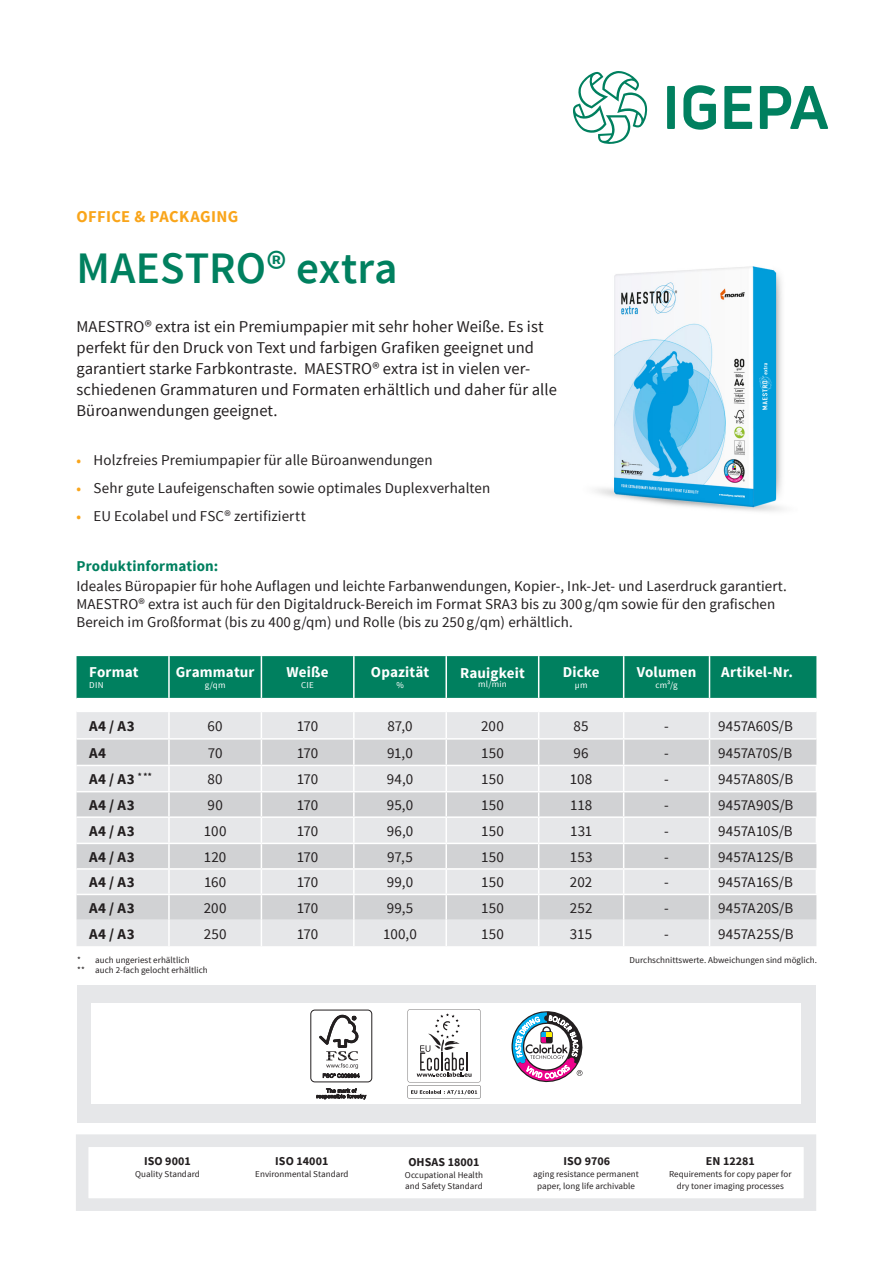
<style>
.page{position:relative;width:893px;height:1263px;background:#fff}
.page>*{position:absolute;margin:0;border:0;box-sizing:border-box;transform-origin:0 0}
.t1{font:600 45px "Source Sans Pro";color:#00805f}
.t2{font:16.5px/21px "Source Sans Pro";letter-spacing:.005em;color:#231f20}
.t3{font:700 16.5px "Source Sans Pro";letter-spacing:.02em;color:#f9a51b}
.Tabelle_Copy{font:15px/18px "Source Sans Pro";letter-spacing:.005em;color:#231f20}
.t4{font:700 15px "Source Sans Pro";letter-spacing:.01em;color:#fff}
.t5{font:700 15px "Source Sans Pro";letter-spacing:.025em;color:#231f20}
.t6{font:700 15px "Source Sans Pro";letter-spacing:.01em;color:#00805f}
.t7{font:700 12px "Source Sans Pro";letter-spacing:.005em;color:#231f20}
.t8{font:9px/12px "Source Sans Pro";letter-spacing:.005em;color:#231f20;text-align:center}
.t9{font:9px "Source Sans Pro";letter-spacing:.025em;color:#fff}
.s1{font-weight:700;font-size:13.5px;color:#f9a51b}
</style>
<div class="page">
<div style="left:76px;top:1134px;width:740px;height:77px;background:#e6e7e9"></div>
<svg style="left:89px;top:1147px;width:714px;height:51px"></svg>
<div style="left:77px;top:984px;width:738px;height:138px;background:#e6e7e9"></div>
<div style="left:91px;top:1003px;width:709px;height:101px;background:#fff"></div>
<div style="left:310px;top:1010px;width:62px;height:72px;border:1px solid #231f20;border-radius:4px"></div>
<svg style="left:317px;top:1088px;width:49px;height:11px"></svg>
<svg style="left:319px;top:1015px;width:41px;height:63px"></svg>
<svg style="left:511px;top:1011px;width:72px;height:72px"></svg>
<svg style="left:408px;top:1009px;width:73px;height:89px"></svg>
<img style="left:595px;top:266px;width:188px;height:246px">
<svg style="left:77px;top:656px;width:740px;height:290px;background:#c0d3d0"></svg>
<hr style="left:77px;top:894px;width:92px;height:1px;background:#fff">
<hr style="left:169px;top:894px;width:92px;height:1px;background:#fff">
<hr style="left:261px;top:894px;width:93px;height:1px;background:#fff">
<hr style="left:354px;top:894px;width:92px;height:1px;background:#fff">
<hr style="left:446px;top:894px;width:93px;height:1px;background:#fff">
<hr style="left:539px;top:894px;width:85px;height:1px;background:#fff">
<hr style="left:624px;top:894px;width:85px;height:1px;background:#fff">
<hr style="left:709px;top:894px;width:108px;height:1px;background:#fff">
<svg style="left:683px;top:85px;width:33px;height:45px"></svg>
<div style="left:667px;top:86px;width:8px;height:43px;background:#00805f"></div>
<svg style="left:724px;top:86px;width:28px;height:43px"></svg>
<svg style="left:760px;top:86px;width:68px;height:43px"></svg>
<svg style="left:573px;top:71px;width:74px;height:73px"></svg>
<p class="t3" style="left:77px;top:206px;width:163px">OFFICE &amp; PACKAGING</p>
<p class="t1" style="left:77px;top:240px;width:323px">MAESTRO® extra</p>
<p class="t2" style="left:77px;top:316px;width:482px">MAESTRO® extra ist ein Premiumpapier mit sehr hoher Weiße. Es ist perfekt für den Druck von Text und farbigen Grafiken geeignet und garantiert starke Farbkontraste. MAESTRO® extra ist in vielen ver&shy;schiedenen Grammaturen und Formaten erhältlich und daher für alle Büroanwendungen geeignet.</p>
<p class="Tabelle_Copy" style="left:77px;top:451px;width:358px"><span class="s1">•</span> Holzfreies Premiumpapier für alle Büroanwendungen</p>
<p class="Tabelle_Copy" style="left:77px;top:479px;width:415px"><span class="s1">•</span> Sehr gute Laufeigenschaften sowie optimales Duplexverhalten</p>
<p class="Tabelle_Copy" style="left:77px;top:507px;width:231px"><span class="s1">•</span> EU Ecolabel und FSC® zertifiziertt</p>
<p class="t6" style="left:77px;top:556px;width:143px">Produktinformation:</p>
<p class="Tabelle_Copy" style="left:77px;top:577px;width:712px">Ideales Büropapier für hohe Auflagen und leichte Farbanwendungen, Kopier-, Ink-Jet- und Laserdruck garantiert.<br>MAESTRO® extra ist auch für den Digitaldruck-Bereich im Format SRA3 bis zu 300 g/qm sowie für den grafischen<br>Bereich im Großformat (bis zu 400 g/qm) und Rolle (bis zu 250 g/qm) erhältlich.</p>
<p class="t4" style="left:89px;top:663px;width:51px">Format</p>
<p class="t9" style="left:89px;top:679px;width:16px">DIN</p>
<p class="t4" style="left:287px;top:663px;width:44px">Weiße</p>
<p class="t9" style="left:301px;top:679px;width:14px">CIE</p>
<p class="t4" style="left:371px;top:663px;width:60px">Opazität</p>
<p class="t9" style="left:396px;top:679px;width:9px">%</p>
<p class="t4" style="left:563px;top:663px;width:39px">Dicke</p>
<p class="t9" style="left:575px;top:679px;width:14px">µm</p>
<p class="t4" style="left:721px;top:663px;width:73px">Artikel-Nr.</p>
<p class="t4" style="left:637px;top:663px;width:61px">Volumen</p>
<p class="t9" style="left:655px;top:679px;width:24px">cm³/g</p>
<p class="t4" style="left:176px;top:663px;width:80px">Grammatur</p>
<p class="t9" style="left:205px;top:679px;width:22px">g/qm</p>
<p class="t4" style="left:460px;top:663px;width:66px">Rauigkeit</p>
<p class="t9" style="left:478px;top:678px;width:30px">ml/min</p>
<p class="t5" style="left:89px;top:716px;width:47px">A4 / A3</p>
<p class="Tabelle_Copy" style="left:208px;top:717px;width:17px">60</p>
<p class="Tabelle_Copy" style="left:297px;top:717px;width:23px">170</p>
<p class="Tabelle_Copy" style="left:387px;top:717px;width:27px">87,0</p>
<p class="Tabelle_Copy" style="left:481px;top:717px;width:24px">200</p>
<p class="Tabelle_Copy" style="left:574px;top:717px;width:17px">85</p>
<p class="Tabelle_Copy" style="left:664px;top:717px;width:6px">-</p>
<p class="Tabelle_Copy" style="left:718px;top:717px;width:77px">9457A60S/B</p>
<p class="t5" style="left:89px;top:743px;width:18px">A4</p>
<p class="Tabelle_Copy" style="left:208px;top:744px;width:16px">70</p>
<p class="Tabelle_Copy" style="left:297px;top:744px;width:23px">170</p>
<p class="Tabelle_Copy" style="left:387px;top:744px;width:27px">91,0</p>
<p class="Tabelle_Copy" style="left:481px;top:744px;width:24px">150</p>
<p class="Tabelle_Copy" style="left:574px;top:744px;width:17px">96</p>
<p class="Tabelle_Copy" style="left:664px;top:744px;width:6px">-</p>
<p class="Tabelle_Copy" style="left:718px;top:744px;width:76px">9457A70S/B</p>
<p class="t5" style="left:89px;top:769px;width:64px">A4 / A3 <sup>*</sup> <sup>**</sup></p>
<p class="Tabelle_Copy" style="left:208px;top:770px;width:17px">80</p>
<p class="Tabelle_Copy" style="left:297px;top:770px;width:23px">170</p>
<p class="Tabelle_Copy" style="left:387px;top:770px;width:28px">94,0</p>
<p class="Tabelle_Copy" style="left:481px;top:770px;width:24px">150</p>
<p class="Tabelle_Copy" style="left:570px;top:770px;width:24px">108</p>
<p class="Tabelle_Copy" style="left:664px;top:770px;width:6px">-</p>
<p class="Tabelle_Copy" style="left:718px;top:770px;width:77px">9457A80S/B</p>
<p class="t5" style="left:89px;top:795px;width:47px">A4 / A3</p>
<p class="Tabelle_Copy" style="left:208px;top:796px;width:17px">90</p>
<p class="Tabelle_Copy" style="left:297px;top:796px;width:23px">170</p>
<p class="Tabelle_Copy" style="left:387px;top:796px;width:28px">95,0</p>
<p class="Tabelle_Copy" style="left:481px;top:796px;width:24px">150</p>
<p class="Tabelle_Copy" style="left:570px;top:796px;width:24px">118</p>
<p class="Tabelle_Copy" style="left:664px;top:796px;width:6px">-</p>
<p class="Tabelle_Copy" style="left:718px;top:796px;width:77px">9457A90S/B</p>
<p class="t5" style="left:89px;top:821px;width:47px">A4 / A3</p>
<p class="Tabelle_Copy" style="left:204px;top:822px;width:24px">100</p>
<p class="Tabelle_Copy" style="left:297px;top:822px;width:23px">170</p>
<p class="Tabelle_Copy" style="left:387px;top:822px;width:28px">96,0</p>
<p class="Tabelle_Copy" style="left:481px;top:822px;width:24px">150</p>
<p class="Tabelle_Copy" style="left:570px;top:822px;width:24px">131</p>
<p class="Tabelle_Copy" style="left:664px;top:822px;width:6px">-</p>
<p class="Tabelle_Copy" style="left:718px;top:822px;width:76px">9457A10S/B</p>
<p class="t5" style="left:89px;top:847px;width:47px">A4 / A3</p>
<p class="Tabelle_Copy" style="left:204px;top:848px;width:24px">120</p>
<p class="Tabelle_Copy" style="left:297px;top:848px;width:23px">170</p>
<p class="Tabelle_Copy" style="left:387px;top:848px;width:27px">97,5</p>
<p class="Tabelle_Copy" style="left:481px;top:848px;width:24px">150</p>
<p class="Tabelle_Copy" style="left:570px;top:848px;width:24px">153</p>
<p class="Tabelle_Copy" style="left:664px;top:848px;width:6px">-</p>
<p class="Tabelle_Copy" style="left:718px;top:848px;width:77px">9457A12S/B</p>
<p class="t5" style="left:89px;top:873px;width:47px">A4 / A3</p>
<p class="Tabelle_Copy" style="left:204px;top:873px;width:24px">160</p>
<p class="Tabelle_Copy" style="left:297px;top:873px;width:23px">170</p>
<p class="Tabelle_Copy" style="left:387px;top:873px;width:28px">99,0</p>
<p class="Tabelle_Copy" style="left:481px;top:873px;width:24px">150</p>
<p class="Tabelle_Copy" style="left:570px;top:873px;width:24px">202</p>
<p class="Tabelle_Copy" style="left:664px;top:873px;width:6px">-</p>
<p class="Tabelle_Copy" style="left:718px;top:873px;width:76px">9457A16S/B</p>
<p class="t5" style="left:89px;top:898px;width:47px">A4 / A3</p>
<p class="Tabelle_Copy" style="left:204px;top:899px;width:24px">200</p>
<p class="Tabelle_Copy" style="left:297px;top:899px;width:23px">170</p>
<p class="Tabelle_Copy" style="left:387px;top:899px;width:28px">99,5</p>
<p class="Tabelle_Copy" style="left:481px;top:899px;width:24px">150</p>
<p class="Tabelle_Copy" style="left:570px;top:899px;width:24px">252</p>
<p class="Tabelle_Copy" style="left:664px;top:899px;width:6px">-</p>
<p class="Tabelle_Copy" style="left:718px;top:899px;width:77px">9457A20S/B</p>
<p class="t5" style="left:89px;top:924px;width:47px">A4 / A3</p>
<p class="Tabelle_Copy" style="left:204px;top:925px;width:24px">250</p>
<p class="Tabelle_Copy" style="left:297px;top:925px;width:23px">170</p>
<p class="Tabelle_Copy" style="left:383px;top:925px;width:35px">100,0</p>
<p class="Tabelle_Copy" style="left:481px;top:925px;width:24px">150</p>
<p class="Tabelle_Copy" style="left:570px;top:925px;width:24px">315</p>
<p class="Tabelle_Copy" style="left:664px;top:925px;width:6px">-</p>
<p class="Tabelle_Copy" style="left:718px;top:925px;width:77px">9457A25S/B</p>
<p class="t8" style="left:77px;top:954px;width:114px">* auch ungeriest erhältlich</p>
<p class="t8" style="left:630px;top:954px;width:189px">Durchschnittswerte. Abweichungen sind möglich.</p>
<p class="t8" style="left:77px;top:964px;width:132px">** auch 2-fach gelocht erhältlich</p>
<p class="t7" style="left:144px;top:1153px;width:48px">ISO 9001</p>
<p class="t8" style="left:135px;top:1168px;width:66px">Quality Standard</p>
<p class="t7" style="left:275px;top:1153px;width:55px">ISO 14001</p>
<p class="t8" style="left:255px;top:1168px;width:95px">Environmental Standard</p>
<p class="t7" style="left:408px;top:1154px;width:73px">OHSAS 18001</p>
<p class="t8" style="left:405px;top:1169px;width:80px;line-height:10.8px;text-align:left">Occupational Health and Safety Standard</p>
<p class="t7" style="left:563px;top:1153px;width:48px">ISO 9706</p>
<p class="t8" style="left:533px;top:1168px;width:107px">aging resistance permanent paper, long life archivable</p>
<p class="t7" style="left:706px;top:1153px;width:50px">EN 12281</p>
<p class="t8" style="left:669px;top:1168px;width:124px">Requirements for copy paper for dry toner imaging processes</p>
</div>
